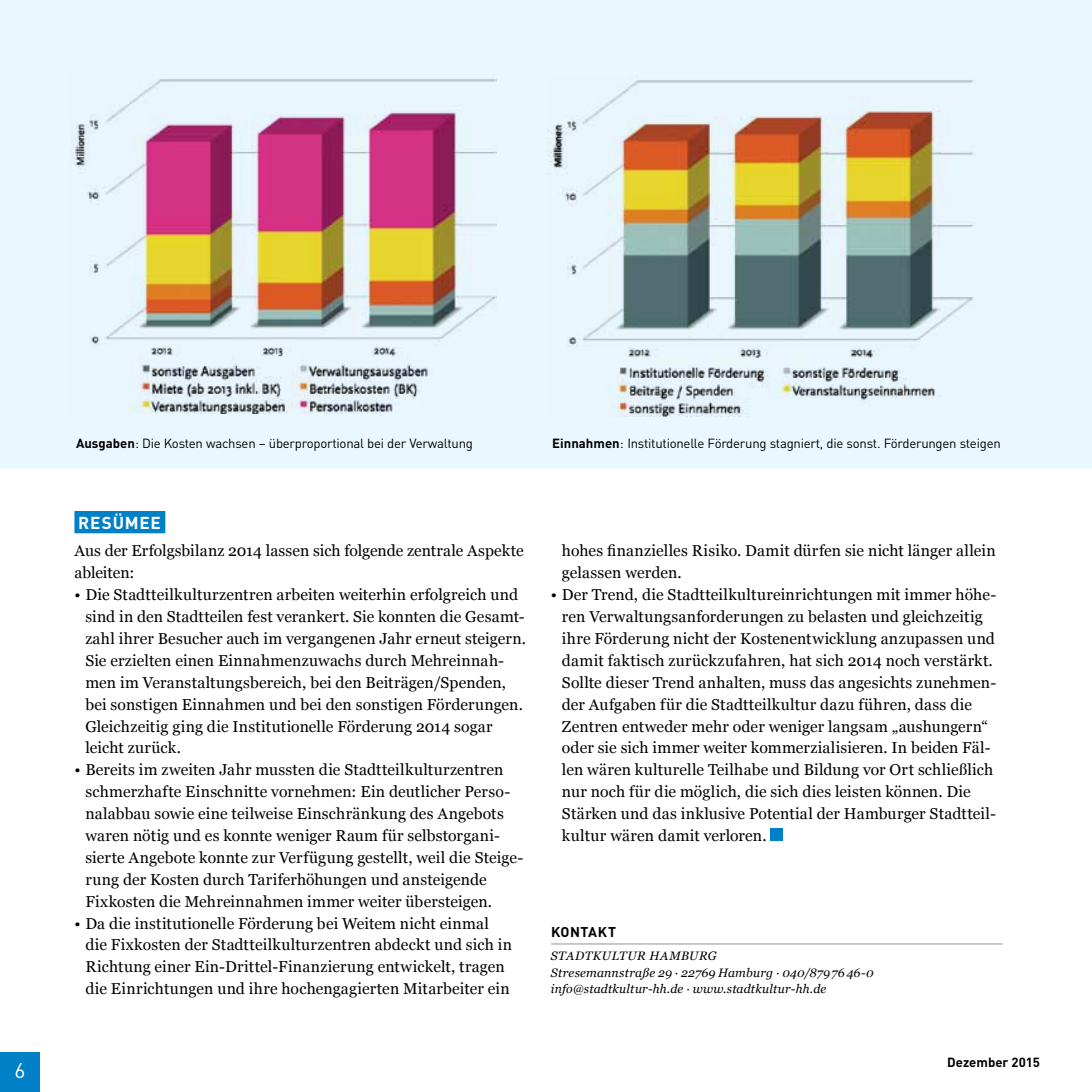
<style>
.page{position:relative;width:1092px;height:1092px;background:#fff}
.page>*{position:absolute;margin:0;border:0;box-sizing:border-box;transform-origin:0 0}
.t1{font:21px "DINOT";color:#fff}
.t2{font:700 17.15px "DINOT";color:#fff}
.t3{font:15.75px/21.9px "Georgia";letter-spacing:.005em;color:#000}
.t4{font:700 14px "DINOT";color:#000}
.t5{font:13.12px "DINOT";letter-spacing:-.02em;color:#000}
.t6{font:700 13.12px "DINOT";color:#000}
.t7{font:italic 12.25px/16.6px "Georgia";letter-spacing:.015em;color:#000}
.s1{font-weight:700}
</style>
<div class="page">
<div style="left:0;top:1052px;width:40px;height:39px;background:#0080c6"></div>
<div style="left:74px;top:511px;width:91px;height:22px;background:#0080c6"></div>
<hr style="left:551px;top:943px;width:451px;height:1px;background:#939598">
<div style="left:770px;top:828px;width:12px;height:12px;background:#0080c6"></div>
<div style="left:0;top:0;width:1091px;height:469px;background:#ebf7fe"></div>
<img style="left:69px;top:79px;width:427px;height:335px">
<img style="left:547px;top:80px;width:427px;height:336px">
<h1 class="t1" style="left:14px;top:1057px;width:12px">6</h1>
<p class="t5" style="left:76px;top:435px;width:398px"><span class="s1">Ausgaben</span>: Die Kosten wachsen – überproportional bei der Verwaltung</p>
<p class="t5" style="left:552px;top:435px;width:450px"><span class="s1">Einnahmen</span>: Institutionelle Förderung stagniert, die sonst. Förderungen steigen</p>
<p class="t2" style="left:78px;top:512px;width:12px">Res</p>
<p class="t2" style="left:113px;top:512px;width:38px">ümee</p>
<p class="t3" style="left:74px;top:539px;width:450px">Aus der Erfolgsbilanz 2014 lassen sich folgende zentrale Aspekte ableiten:</p>
<p class="t3" style="left:85px;top:583px;width:442px;text-indent:-11px">• Die Stadtteilkulturzentren arbeiten weiterhin erfolgreich und sind in den Stadtteilen fest verankert. Sie konnten die Gesamt&shy;zahl ihrer Besucher auch im vergangenen Jahr erneut steigern.<br>Sie erzielten einen Einnahmenzuwachs durch Mehreinnah&shy;men im Veranstaltungsbereich, bei den Beiträgen/Spenden, bei sonstigen Einnahmen und bei den sonstigen Förderungen.<br>Gleichzeitig ging die Institutionelle Förderung 2014 sogar leicht zurück.</p>
<p class="t3" style="left:85px;top:758px;width:439px;text-indent:-11px">• Bereits im zweiten Jahr mussten die Stadtteilkulturzentren schmerzhafte Einschnitte vornehmen: Ein deutlicher Perso&shy;nalabbau sowie eine teilweise Einschränkung des Angebots waren nötig und es konnte weniger Raum für selbstorgani&shy;sierte Angebote konnte zur Verfügung gestellt, weil die Steige&shy;rung der Kosten durch Tariferhöhungen und ansteigende Fixkosten die Mehreinnahmen immer weiter übersteigen.</p>
<p class="t3" style="left:85px;top:911px;width:428px;text-indent:-11px">• Da die institutionelle Förderung bei Weitem nicht einmal die Fixkosten der Stadtteilkulturzentren abdeckt und sich in Richtung einer Ein-Drittel-Finanzierung entwickelt, tragen die Einrichtungen und ihre hochengagierten Mitarbeiter ein</p>
<p class="t3" style="left:562px;top:539px;width:435px">hohes finanzielles Risiko. Damit dürfen sie nicht länger allein gelassen werden.</p>
<p class="t3" style="left:562px;top:583px;width:435px;text-indent:-11px">• Der Trend, die Stadtteilkultureinrichtungen mit immer höhe&shy;ren Verwaltungsanforderungen zu belasten und gleichzeitig ihre Förderung nicht der Kostenentwicklung anzupassen und damit faktisch zurückzufahren, hat sich 2014 noch verstärkt.<br>Sollte dieser Trend anhalten, muss das angesichts zunehmen&shy;der Aufgaben für die Stadtteilkultur dazu führen, dass die Zentren entweder mehr oder weniger langsam „aushungern“ oder sie sich immer weiter kommerzialisieren. In beiden Fäl&shy;len wären kulturelle Teilhabe und Bildung vor Ort schließlich nur noch für die möglich, die sich dies leisten können. Die Stärken und das inklusive Potential der Hamburger Stadtteil&shy;kultur wären damit verloren.</p>
<p class="t4" style="left:551px;top:923px;width:20px">KONTA</p>
<p class="t4" style="left:598px;top:923px;width:19px">KT</p>
<p class="t7" style="left:551px;top:947px;width:324px">STADTKULTUR HAMBURG<br>Stresemannstraße 29 · 22769 Hamburg · 040/8797646-0 info@stadtkultur-hh.de · www.stadtkultur-hh.de</p>
<p class="t6" style="left:947px;top:1053px;width:94px">Dezember 2015</p>
</div>
